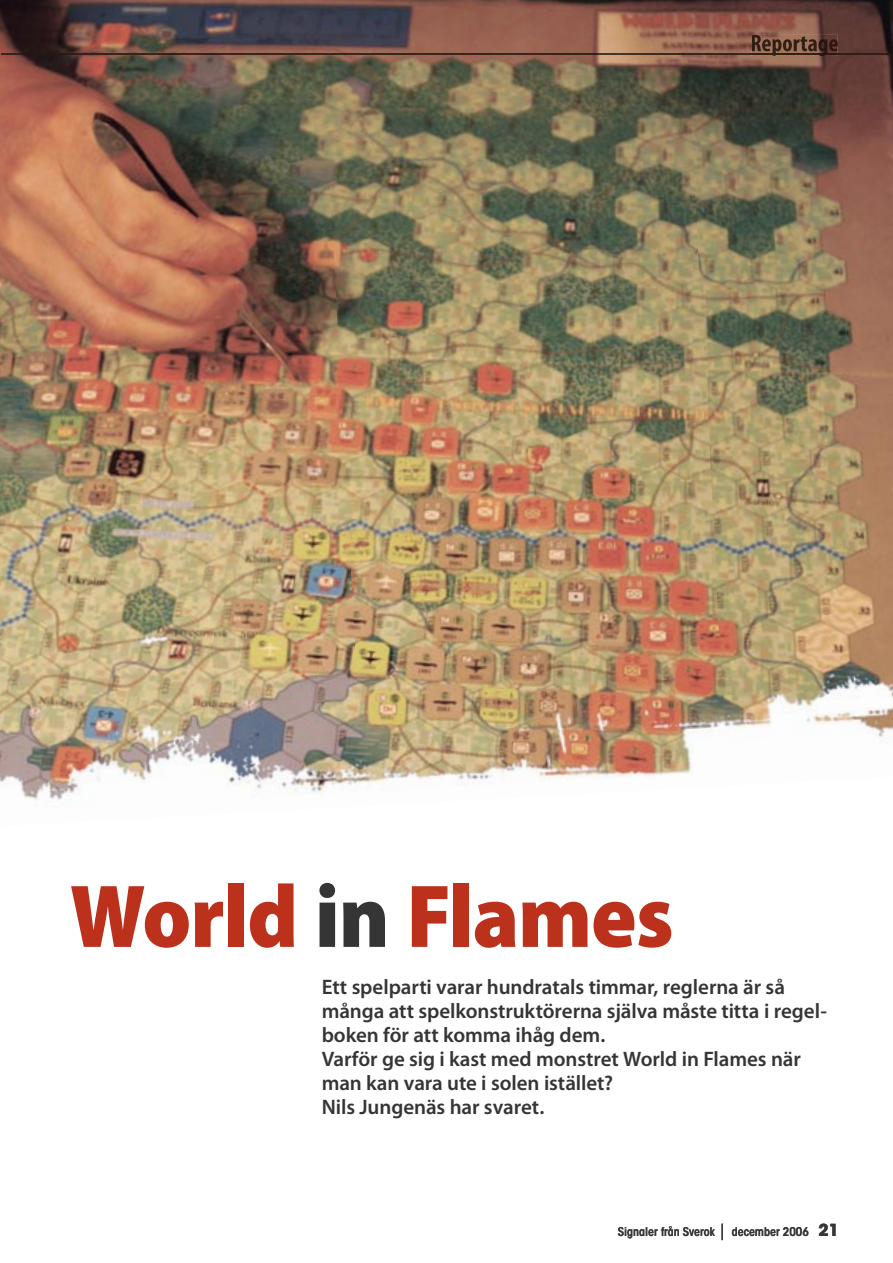
<style>
.page{position:relative;width:893px;height:1263px;background:#fff}
.page>*{position:absolute;margin:0;border:0;box-sizing:border-box;transform-origin:0 0}
.t1{font:900 semi-condensed 90px "Myriad Pro";letter-spacing:-.01em;color:#bc311c}
.t2{font:600 21px/24px "Myriad Pro";letter-spacing:-.005em;color:#353535}
.t3{font:600 condensed 12px "ITC Avant Garde Std";color:#353535}
.s1{color:#353535}
.s2{font-weight:400;font-stretch:normal;font-size:16.5px}
.s3{font-weight:700;font-stretch:normal;font-size:16.5px}
</style>
<div class="page">
<img style="left:0;top:0;width:319px;height:339px">
<img style="left:319px;top:0;width:363px;height:339px">
<img style="left:682px;top:0;width:211px;height:563px">
<img style="left:0;top:339px;width:338px;height:338px">
<img style="left:338px;top:319px;width:384px;height:358px">
<img style="left:716px;top:563px;width:177px;height:174px">
<img style="left:0;top:677px;width:728px;height:123px">
<img style="left:1px;top:53px;width:892px;height:2px">
<img style="left:752px;top:35px;width:86px;height:21px">
<img style="left:752px;top:53px;width:86px;height:2px">
<h1 class="t1" style="left:70px;top:866px;width:605px">World <span class="s1">in</span> Flames</h1>
<p class="t2" style="left:322px;top:975px;width:507px">Ett spelparti varar hundratals timmar, reglerna är så många att spelkonstruktörerna själva måste titta i regel&shy;boken för att komma ihåg dem.<br>Varför ge sig i kast med monstret World in Flames när man kan vara ute i solen istället?<br>Nils Jungenäs har svaret.</p>
<p class="t3" style="left:618px;top:1224px;width:223px">Signaler från Sverok <span class="s2">|</span> december 2006 <span class="s3">21</span></p>
</div>
